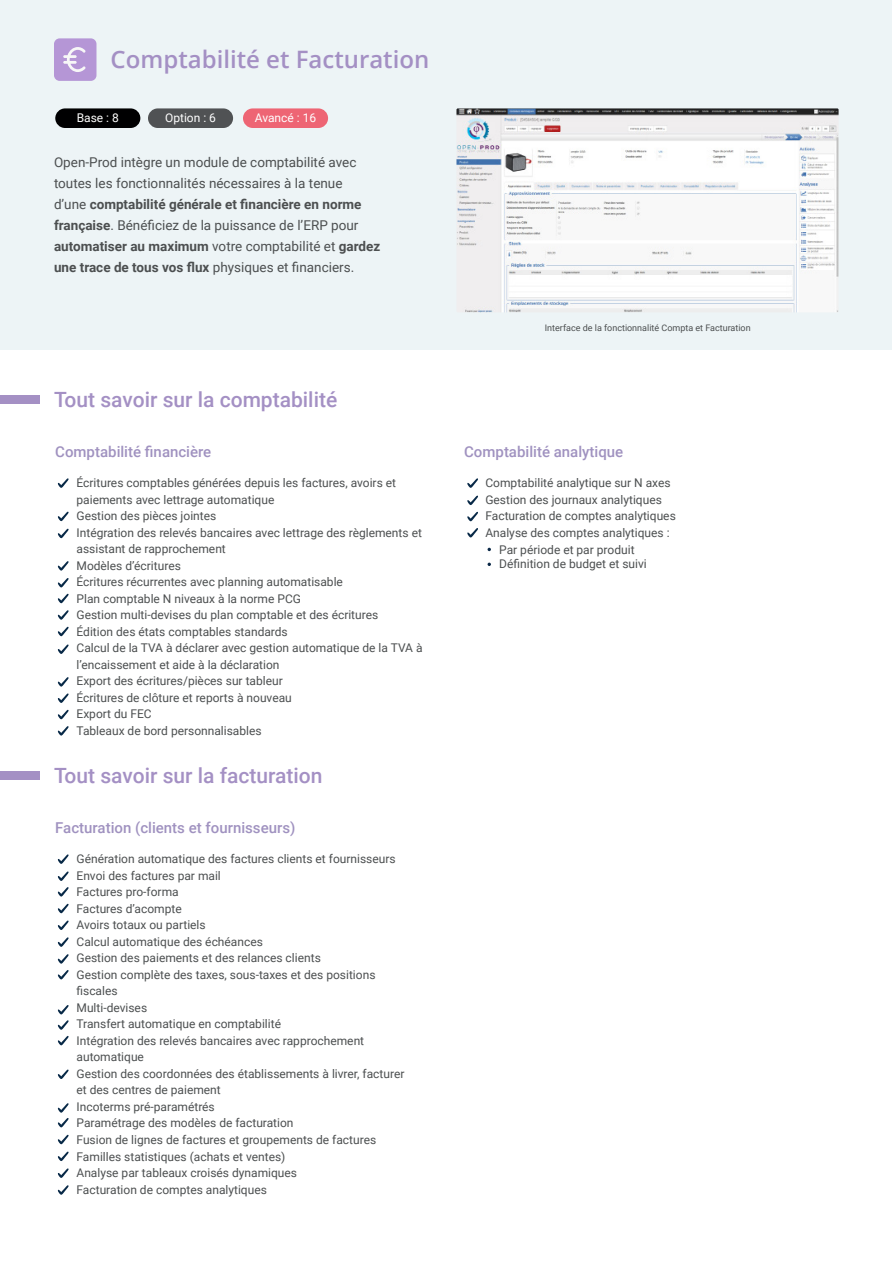
<style>
.page{position:relative;width:893px;height:1263px;background:#fff}
.page>*{position:absolute;margin:0;border:0;box-sizing:border-box;transform-origin:0 0}
.t1{font:600 24px "Open Sans";color:#a490c4}
.t2{font:500 21px "Roboto";color:#a490c4}
.t3{font:500 15px "Roboto";color:#a092c0}
.t4{font:13.5px/21px "Roboto";color:#4c4f50}
.t5{font:12px/16.5px "Roboto";color:#4c4f50}
.t6{font:12px "Roboto";color:#fff}
.t7{font:9px "Roboto";color:#4c4f50}
.s1{font-weight:700}
</style>
<div class="page">
<div style="left:1px;top:1px;width:891px;height:349px;background:#edf4f6"></div>
<div style="left:0;top:395px;width:40px;height:9px;background:#a490c4"></div>
<div style="left:0;top:771px;width:40px;height:9px;background:#a490c4"></div>
<svg style="left:58px;top:478px;width:11px;height:10px"></svg>
<svg style="left:58px;top:854px;width:11px;height:10px"></svg>
<svg style="left:58px;top:887px;width:11px;height:9px"></svg>
<svg style="left:58px;top:871px;width:11px;height:10px"></svg>
<svg style="left:58px;top:511px;width:11px;height:10px"></svg>
<svg style="left:58px;top:903px;width:11px;height:10px"></svg>
<svg style="left:58px;top:528px;width:11px;height:10px"></svg>
<svg style="left:58px;top:937px;width:11px;height:10px"></svg>
<svg style="left:58px;top:920px;width:11px;height:10px"></svg>
<svg style="left:58px;top:561px;width:11px;height:10px"></svg>
<svg style="left:58px;top:954px;width:11px;height:10px"></svg>
<svg style="left:58px;top:578px;width:11px;height:9px"></svg>
<svg style="left:58px;top:970px;width:11px;height:9px"></svg>
<svg style="left:58px;top:593px;width:11px;height:10px"></svg>
<svg style="left:58px;top:1069px;width:11px;height:10px"></svg>
<svg style="left:58px;top:610px;width:11px;height:10px"></svg>
<svg style="left:58px;top:1005px;width:11px;height:9px"></svg>
<svg style="left:58px;top:626px;width:11px;height:10px"></svg>
<svg style="left:58px;top:644px;width:11px;height:10px"></svg>
<svg style="left:58px;top:1020px;width:11px;height:10px"></svg>
<svg style="left:58px;top:677px;width:11px;height:10px"></svg>
<svg style="left:58px;top:1036px;width:11px;height:9px"></svg>
<svg style="left:58px;top:693px;width:11px;height:10px"></svg>
<svg style="left:58px;top:710px;width:11px;height:9px"></svg>
<svg style="left:58px;top:726px;width:11px;height:10px"></svg>
<svg style="left:58px;top:1103px;width:11px;height:24px"></svg>
<svg style="left:58px;top:1134px;width:11px;height:10px"></svg>
<svg style="left:58px;top:1151px;width:11px;height:10px"></svg>
<svg style="left:58px;top:1168px;width:11px;height:10px"></svg>
<svg style="left:58px;top:1185px;width:11px;height:10px"></svg>
<svg style="left:467px;top:478px;width:11px;height:10px"></svg>
<svg style="left:467px;top:495px;width:11px;height:10px"></svg>
<svg style="left:467px;top:512px;width:11px;height:9px"></svg>
<svg style="left:467px;top:528px;width:11px;height:9px"></svg>
<div style="left:243px;top:108px;width:85px;height:20px;background:#ee6574;border-radius:10px"></div>
<div style="left:148px;top:108px;width:85px;height:20px;background:#505254;border-radius:10px"></div>
<div style="left:55px;top:108px;width:85px;height:20px;background:#000001;border-radius:10px"></div>
<img style="left:456px;top:108px;width:383px;height:204px">
<div style="left:54px;top:38px;width:42px;height:43px;background:#b596d6;border-radius:6px"></div>
<svg style="left:63px;top:47px;width:23px;height:25px"></svg>
<p class="t1" style="left:111px;top:43px;width:320px">Comptabilité et Facturation</p>
<p class="t6" style="left:77px;top:110px;width:44px">Base : 8</p>
<p class="t6" style="left:165px;top:110px;width:52px">Option : 6</p>
<p class="t6" style="left:255px;top:110px;width:63px">Avancé : 16</p>
<p class="t4" style="left:54px;top:152px;width:328px">Open-Prod intègre un module de comptabilité avec toutes les fonctionnalités nécessaires à la tenue<br>d’une <span class="s1">comptabilité générale et financière en norme française</span>. Bénéficiez de la puissance de l’ERP pour <span class="s1">automatiser au maximum</span> votre comptabilité et <span class="s1">gardez une trace de tous vos flux</span> physiques et financiers.</p>
<p class="t2" style="left:54px;top:385px;width:285px">Tout savoir sur la comptabilité</p>
<p class="t3" style="left:55px;top:441px;width:158px">Comptabilité financière</p>
<p class="t5" style="left:77px;top:474px;width:321px">Écritures comptables générées depuis les factures, avoirs et paiements avec lettrage automatique</p>
<p class="t5" style="left:77px;top:507px;width:141px">Gestion des pièces jointes</p>
<p class="t5" style="left:77px;top:524px;width:347px">Intégration des relevés bancaires avec lettrage des règlements et assistant de rapprochement</p>
<p class="t5" style="left:77px;top:557px;width:106px">Modèles d’écritures</p>
<p class="t5" style="left:77px;top:573px;width:268px">Écritures récurrentes avec planning automatisable</p>
<p class="t5" style="left:77px;top:590px;width:226px">Plan comptable N niveaux à la norme PCG</p>
<p class="t5" style="left:77px;top:606px;width:303px">Gestion multi-devises du plan comptable et des écritures</p>
<p class="t5" style="left:77px;top:623px;width:213px">Édition des états comptables standards</p>
<p class="t5" style="left:77px;top:639px;width:348px">Calcul de la TVA à déclarer avec gestion automatique de la TVA à l’encaissement et aide à la déclaration</p>
<p class="t5" style="left:77px;top:672px;width:208px">Export des écritures/pièces sur tableur</p>
<p class="t5" style="left:77px;top:689px;width:217px">Écritures de clôture et reports à nouveau</p>
<p class="t5" style="left:77px;top:705px;width:77px">Export du FEC</p>
<p class="t5" style="left:77px;top:722px;width:187px">Tableaux de bord personnalisables</p>
<p class="t2" style="left:54px;top:761px;width:270px">Tout savoir sur la facturation</p>
<p class="t3" style="left:55px;top:817px;width:242px">Facturation (clients et fournisseurs)</p>
<p class="t5" style="left:77px;top:850px;width:321px">Génération automatique des factures clients et fournisseurs</p>
<p class="t5" style="left:77px;top:867px;width:146px">Envoi des factures par mail</p>
<p class="t5" style="left:77px;top:883px;width:104px">Factures pro-forma</p>
<p class="t5" style="left:77px;top:900px;width:107px">Factures d’acompte</p>
<p class="t5" style="left:77px;top:916px;width:131px">Avoirs totaux ou partiels</p>
<p class="t5" style="left:77px;top:933px;width:188px">Calcul automatique des échéances</p>
<p class="t5" style="left:77px;top:949px;width:246px">Gestion des paiements et des relances clients</p>
<p class="t5" style="left:77px;top:966px;width:300px">Gestion complète des taxes, sous-taxes et des positions fiscales</p>
<p class="t5" style="left:77px;top:999px;width:72px">Multi-devises</p>
<p class="t5" style="left:77px;top:1015px;width:206px">Transfert automatique en comptabilité</p>
<p class="t5" style="left:77px;top:1032px;width:289px">Intégration des relevés bancaires avec rapprochement automatique</p>
<p class="t5" style="left:77px;top:1065px;width:329px">Gestion des coordonnées des établissements à livrer, facturer et des centres de paiement</p>
<p class="t5" style="left:77px;top:1098px;width:140px">Incoterms pré-paramétrés</p>
<p class="t5" style="left:77px;top:1114px;width:219px">Paramétrage des modèles de facturation</p>
<p class="t5" style="left:77px;top:1131px;width:301px">Fusion de lignes de factures et groupements de factures</p>
<p class="t5" style="left:77px;top:1147px;width:210px">Familles statistiques (achats et ventes)</p>
<p class="t5" style="left:77px;top:1164px;width:222px">Analyse par tableaux croisés dynamiques</p>
<p class="t5" style="left:77px;top:1180px;width:192px">Facturation de comptes analytiques</p>
<p class="t7" style="left:545px;top:321px;width:207px">Interface de la fonctionnalité Compta et Facturation</p>
<p class="t3" style="left:464px;top:441px;width:161px">Comptabilité analytique</p>
<p class="t5" style="left:485px;top:474px;width:187px">Comptabilité analytique sur N axes</p>
<p class="t5" style="left:485px;top:491px;width:178px">Gestion des journaux analytiques</p>
<p class="t5" style="left:485px;top:507px;width:192px">Facturation de comptes analytiques</p>
<p class="t5" style="left:485px;top:524px;width:186px">Analyse des comptes analytiques :</p>
<p class="t5" style="left:499px;top:541px;width:137px">Par période et par produit</p>
<p class="t5" style="left:499px;top:555px;width:149px">Définition de budget et suivi</p>
</div>
